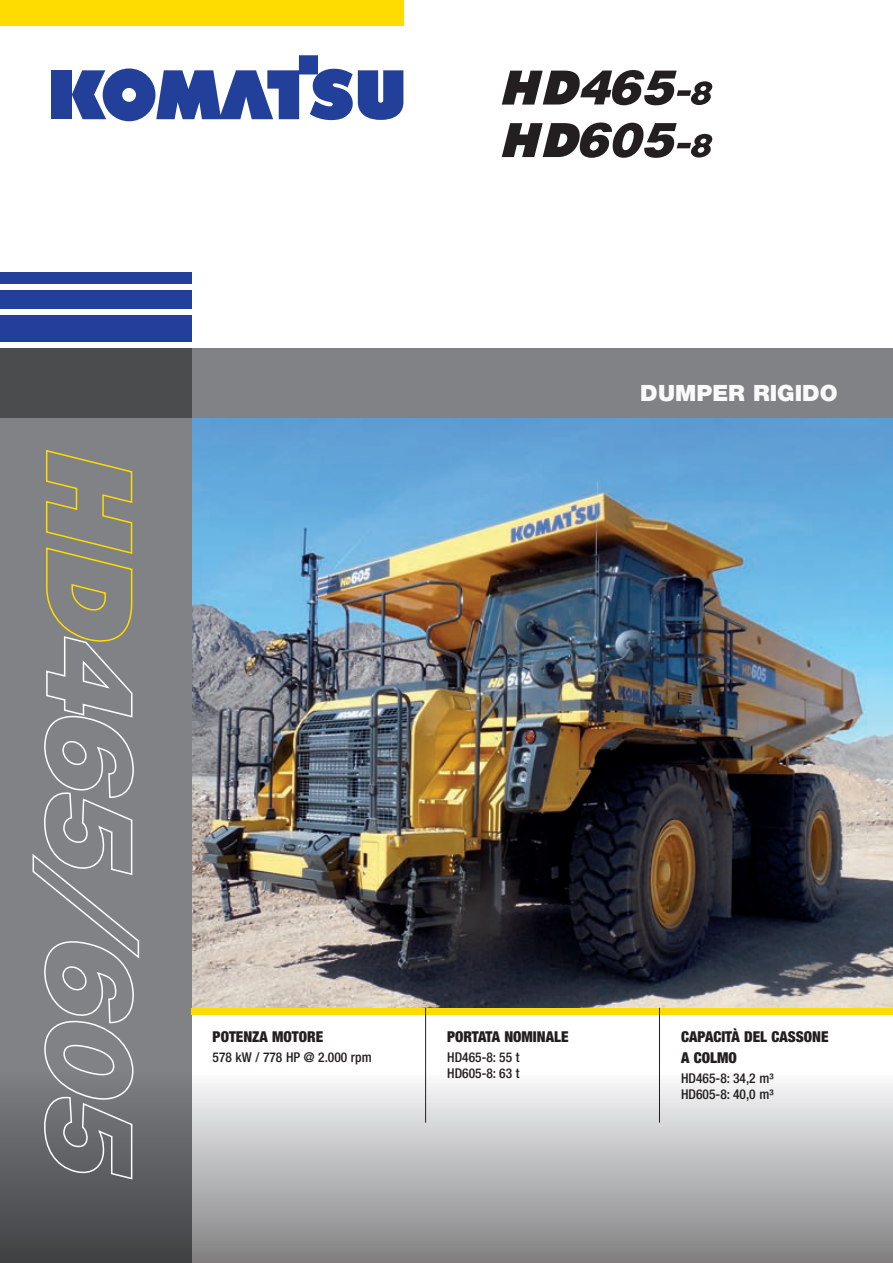
<style>
.page{position:relative;width:893px;height:1263px;background:#fff}
.page>*{position:absolute;margin:0;border:0;box-sizing:border-box;transform-origin:0 0}
.t1{font:900 22.5px "Helvetica Neue LT Pro";color:#fff}
.t2{font:900 condensed 15px/21px "Helvetica Neue LT Pro";color:#231f20}
.t3{font:500 condensed 13.5px/16.5px "Helvetica Neue LT Pro";color:#231f20}
</style>
<div class="page">
<img style="left:192px;top:418px;width:701px;height:590px">
<div style="left:0;top:349px;width:192px;height:914px;background:#808285"></div>
<div style="left:0;top:316px;width:192px;height:26px;background:#223f99"></div>
<div style="left:0;top:290px;width:192px;height:19px;background:#223f99"></div>
<div style="left:0;top:272px;width:192px;height:12px;background:#223f99"></div>
<div style="left:0;top:0;width:404px;height:26px;background:#ffdc01"></div>
<div style="left:51px;top:70px;width:21px;height:49px;background:#223f99"></div>
<svg style="left:72px;top:55px;width:331px;height:66px"></svg>
<div style="left:191px;top:1008px;width:702px;height:6px;background:#ffdc01"></div>
<div style="left:0;top:349px;width:893px;height:69px;background:#808285"></div>
<div style="left:0;top:349px;width:192px;height:69px;background:#4b4c4d"></div>
<svg style="left:0;top:1071px;width:893px;height:192px;background:#acadaf"></svg>
<hr style="left:425px;top:1008px;width:1px;height:115px;background:#231f20">
<hr style="left:659px;top:1008px;width:1px;height:115px;background:#231f20">
<svg style="left:502px;top:122px;width:211px;height:36px"></svg>
<svg style="left:502px;top:70px;width:211px;height:35px"></svg>
<svg style="left:32px;top:450px;width:108px;height:730px"></svg>
<h1 class="t1" style="left:641px;top:379px;width:199px">DUMPER RIGIDO</h1>
<p class="t2" style="left:213px;top:1026px;width:112px">POTENZA MOTORE</p>
<p class="t3" style="left:213px;top:1048px;width:161px">578 kW / 778 HP @ 2.000 rpm</p>
<p class="t2" style="left:447px;top:1026px;width:123px">PORTATA NOMINALE</p>
<p class="t3" style="left:447px;top:1048px;width:74px">HD465-8: 55 t<br>HD605-8: 63 t</p>
<p class="t2" style="left:681px;top:1026px;width:149px">CAPACITÀ DEL CASSONE<br>A COLMO</p>
<p class="t3" style="left:681px;top:1069px;width:94px">HD465-8: 34,2 m³<br>HD605-8: 40,0 m³</p>
</div>
